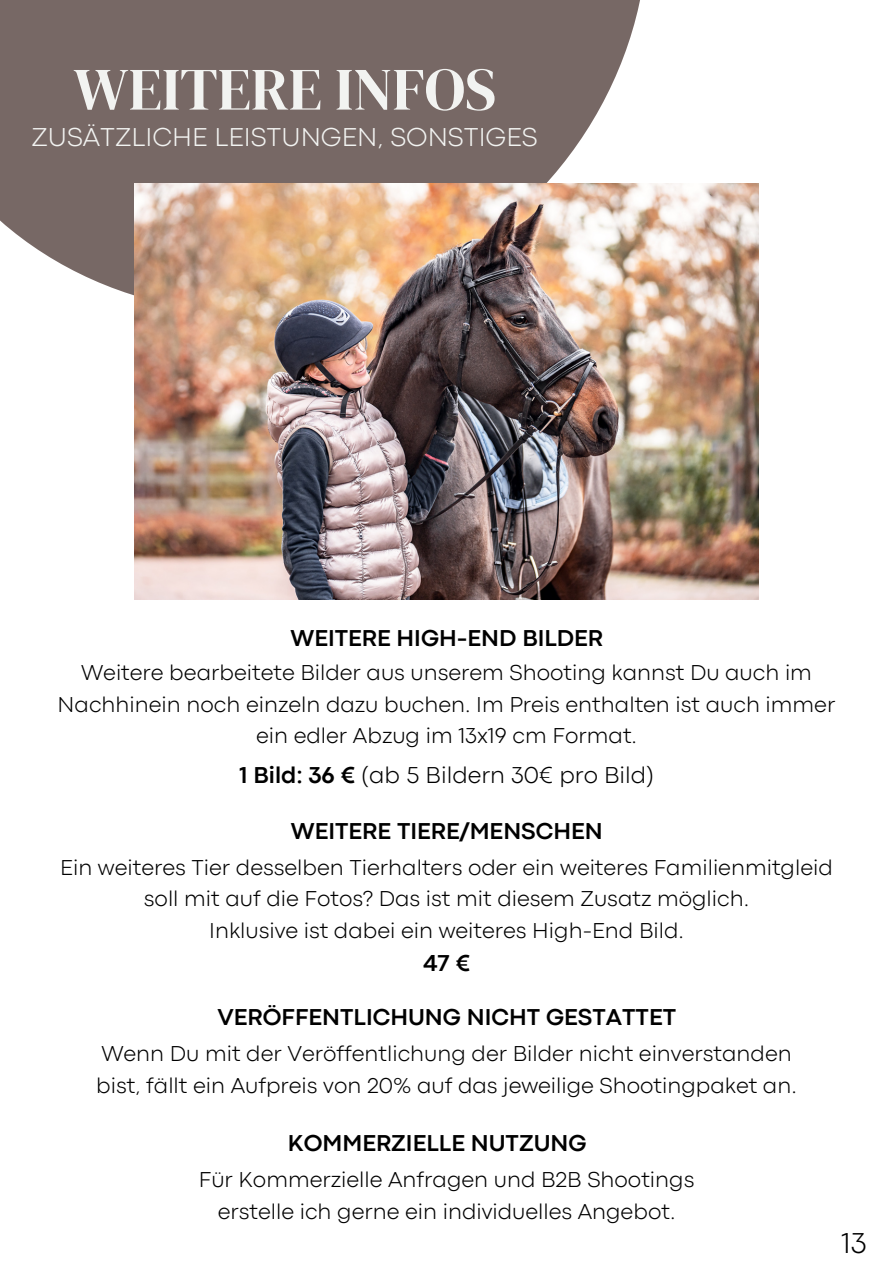
<style>
.page{position:relative;width:894px;height:1264px;background:#fff}
.page>*{position:absolute;margin:0;border:0;box-sizing:border-box;transform-origin:0 0}
.t1{font:60px "DM Serif Display";color:#f2f3f1}
.t2{font:300 30px "Codec Pro";color:#000}
.t3{font:300 27px "Codec Pro";color:#f2f3f1}
.t4{font:700 24px "Codec Pro";color:#000}
.t5{font:300 24px "Codec Pro";color:#000}
.t6{font:300 22.5px/31.5px "Codec Pro";color:#000;text-align:center}
.s1{font-weight:700}
</style>
<div class="page">
<svg style="left:0;top:0;width:640px;height:326px;background:#857875"></svg>
<img style="left:135px;top:183px;width:623px;height:416px">
<h1 class="t1" style="left:73px;top:47px;width:424px">WEITERE INFOS</h1>
<p class="t3" style="left:32px;top:127px;width:507px">ZUSÄTZLICHE LEISTUNGEN, SONSTIGES</p>
<p class="t4" style="left:290px;top:629px;width:314px">WEITERE HIGH-END BILDER</p>
<p class="t6" style="left:58px;top:658px;width:779px">Weitere bearbeitete Bilder aus unserem Shooting kannst Du auch im<br>Nachhinein noch einzeln dazu buchen. Im Preis enthalten ist auch immer ein edler Abzug im 13x19 cm Format.</p>
<p class="t5" style="left:239px;top:766px;width:416px"><span class="s1">1 Bild: 36 €</span> (ab 5 Bildern 30€ pro Bild)</p>
<p class="t4" style="left:291px;top:822px;width:313px">WEITERE TIERE/MENSCHEN</p>
<p class="t6" style="left:60px;top:853px;width:773px">Ein weiteres Tier desselben Tierhalters oder ein weiteres Familienmitgleid soll mit auf die Fotos? Das ist mit diesem Zusatz möglich.<br>Inklusive ist dabei ein weiteres High-End Bild.</p>
<p class="t4" style="left:423px;top:954px;width:48px">47 €</p>
<p class="t4" style="left:217px;top:1008px;width:460px">VERÖFFENTLICHUNG NICHT GESTATTET</p>
<p class="t6" style="left:96px;top:1039px;width:702px;text-align:left">Wenn Du mit der Veröffentlichung der Bilder nicht einverstanden bist, fällt ein Aufpreis von 20% auf das jeweilige Shootingpaket an.</p>
<p class="t4" style="left:288px;top:1134px;width:300px">KOMMERZIELLE NUTZUNG</p>
<p class="t6" style="left:199px;top:1165px;width:497px">Für Kommerzielle Anfragen und B2B Shootings erstelle ich gerne ein individuelles Angebot.</p>
<h2 class="t2" style="left:841px;top:1232px;width:26px">13</h2>
</div>
